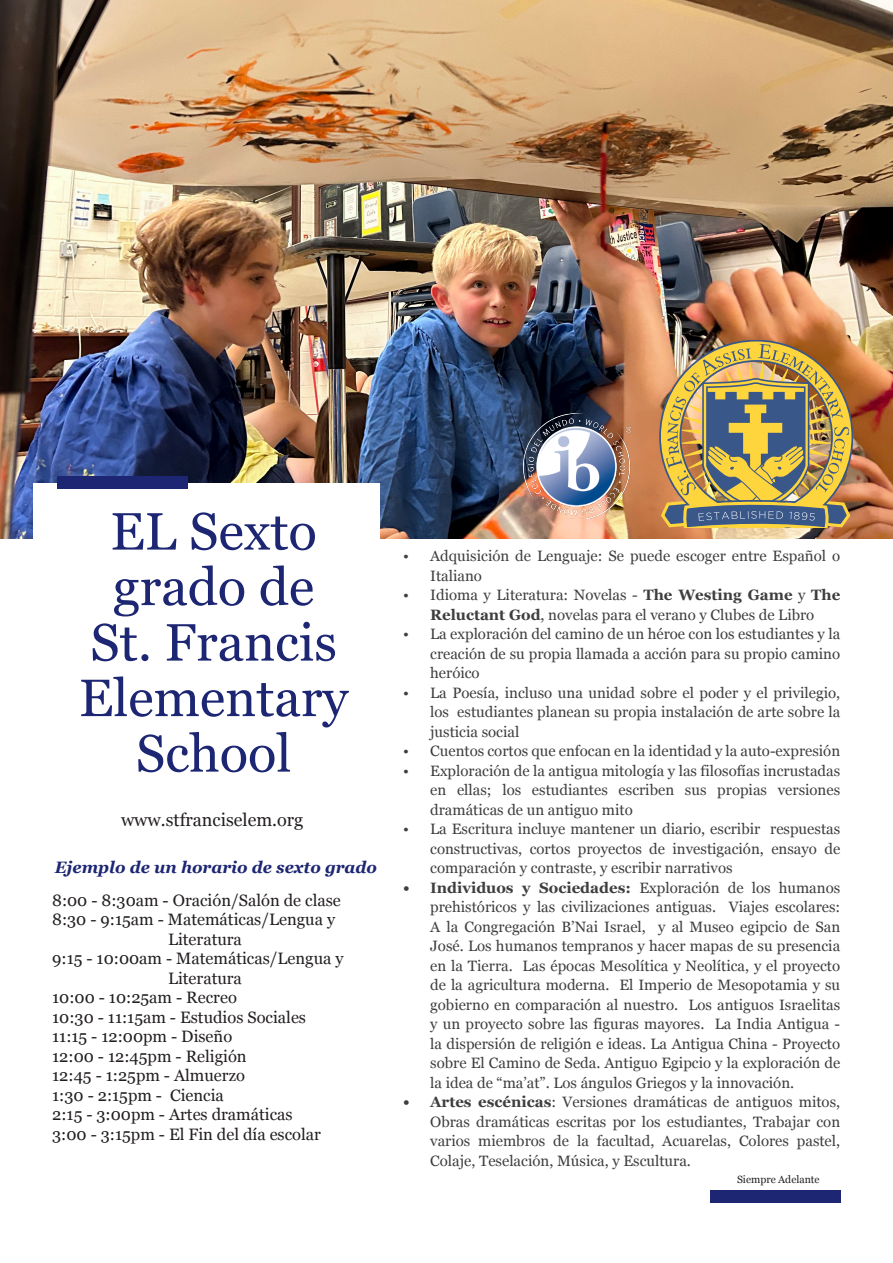
<style>
.page{position:relative;width:893px;height:1263px;background:#fff}
.page>*{position:absolute;margin:0;border:0;box-sizing:border-box;transform-origin:0 0}
._01_Headline{font:52.5px/55.5px "Georgia";color:#1d2673}
._06_Photo_Caption{font:18px "Georgia";color:#231f20}
._06_Photo_Caption-2{font:16.5px "Georgia";color:#231f20}
._06_Photo_Caption-3{font:italic 700 16.5px "Georgia";color:#1d2673}
.t1{font:15px/19.5px "Georgia";color:#3e3e3f;text-align:justify}
._06_Photo_Caption-4{font:10.5px "Georgia";color:#231f20}
.s1{font-weight:700}
</style>
<div class="page">
<img style="left:0;top:0;width:893px;height:539px">
<div style="left:33px;top:483px;width:346px;height:377px;background:#fff"></div>
<div style="left:58px;top:476px;width:130px;height:12px;background:#1d2673"></div>
<img style="left:659px;top:340px;width:194px;height:187px">
<div style="left:710px;top:1190px;width:130px;height:12px;background:#1d2673"></div>
<img style="left:523px;top:413px;width:108px;height:106px">
<p class="_01_Headline" style="left:110px;top:502px;width:208px">EL Sexto grado de</p>
<p class="_01_Headline" style="left:79px;top:613px;width:271px;text-align:center">St. Francis<br>Elementary<br>School</p>
<p class="_06_Photo_Caption" style="left:121px;top:807px;width:184px">www.stfranciselem.org</p>
<p class="_06_Photo_Caption-3" style="left:55px;top:855px;width:324px">Ejemplo de un horario de sexto grado</p>
<p class="_06_Photo_Caption-2" style="left:52px;top:888px;width:290px">8:00 - 8:30am - Oración/Salón de clase</p>
<p class="_06_Photo_Caption-2" style="left:52px;top:908px;width:284px">8:30 - 9:15am - Matemáticas/Lengua y</p>
<p class="_06_Photo_Caption-2" style="left:168px;top:927px;width:75px">Literatura</p>
<p class="_06_Photo_Caption-2" style="left:52px;top:947px;width:293px">9:15 - 10:00am - Matemáticas/Lengua y</p>
<p class="_06_Photo_Caption-2" style="left:168px;top:966px;width:75px">Literatura</p>
<p class="_06_Photo_Caption-2" style="left:52px;top:986px;width:186px">10:00 - 10:25am - Recreo</p>
<p class="_06_Photo_Caption-2" style="left:52px;top:1005px;width:255px">10:30 - 11:15am - Estudios Sociales</p>
<p class="_06_Photo_Caption-2" style="left:52px;top:1025px;width:182px">11:15 - 12:00pm - Diseño</p>
<p class="_06_Photo_Caption-2" style="left:52px;top:1044px;width:196px">12:00 - 12:45pm - Religión</p>
<p class="_06_Photo_Caption-2" style="left:52px;top:1064px;width:194px">12:45 - 1:25pm - Almuerzo</p>
<p class="_06_Photo_Caption-2" style="left:52px;top:1083px;width:173px">1:30 - 2:15pm - Ciencia</p>
<p class="_06_Photo_Caption-2" style="left:52px;top:1103px;width:242px">2:15 - 3:00pm - Artes dramáticas</p>
<p class="_06_Photo_Caption-2" style="left:52px;top:1122px;width:270px">3:00 - 3:15pm - El Fin del día escolar</p>
<p class="t1" style="left:430px;top:546px;width:411px;text-indent:-27px">• Adquisición de Lenguaje: Se puede escoger entre Español o<br>Italiano</p>
<p class="t1" style="left:403px;top:585px;width:439px;text-align:center">• Idioma y Literatura: Novelas - <span class="s1">The Westing Game</span> y <span class="s1">The<br>Reluctant God</span>, novelas para el verano y Clubes de Libro</p>
<p class="t1" style="left:430px;top:624px;width:411px;text-indent:-27px">• La exploración del camino de un héroe con los estudiantes y la creación de su propia llamada a acción para su propio camino heróico</p>
<p class="t1" style="left:430px;top:682px;width:412px;text-indent:-27px">• La Poesía, incluso una unidad sobre el poder y el privilegio, los estudiantes planean su propia instalación de arte sobre la justicia social</p>
<p class="t1" style="left:403px;top:741px;width:438px">• Cuentos cortos que enfocan en la identidad y la auto-expresión</p>
<p class="t1" style="left:430px;top:760px;width:411px;text-indent:-27px">• Exploración de la antigua mitología y las filosofías incrustadas en ellas; los estudiantes escriben sus propias versiones dramáticas de un antiguo mito</p>
<p class="t1" style="left:430px;top:819px;width:411px;text-indent:-27px">• La Escritura incluye mantener un diario, escribir respuestas constructivas, cortos proyectos de investigación, ensayo de comparación y contraste, y escribir narrativos</p>
<p class="t1" style="left:430px;top:877px;width:412px;text-indent:-27px"><span class="s1">• Individuos y Sociedades:</span> Exploración de los humanos prehistóricos y las civilizaciones antiguas. Viajes escolares:<br>A la Congregación B’Nai Israel, y al Museo egipcio de San José. Los humanos tempranos y hacer mapas de su presencia en la Tierra. Las épocas Mesolítica y Neolítica, y el proyecto de la agricultura moderna. El Imperio de Mesopotamia y su gobierno en comparación al nuestro. Los antiguos Israelitas y un proyecto sobre las figuras mayores. La India Antigua - la dispersión de religión e ideas. La Antigua China - Proyecto sobre El Camino de Seda. Antiguo Egipcio y la exploración de la idea de “ma’at”. Los ángulos Griegos y la innovación.</p>
<p class="t1" style="left:430px;top:1092px;width:412px;text-indent:-27px"><span class="s1">• Artes escénicas</span>: Versiones dramáticas de antiguos mitos, Obras dramáticas escritas por los estudiantes, Trabajar con varios miembros de la facultad, Acuarelas, Colores pastel, Colaje, Teselación, Música, y Escultura.</p>
<p class="_06_Photo_Caption-4" style="left:737px;top:1172px;width:84px">Siempre Adelante</p>
</div>
